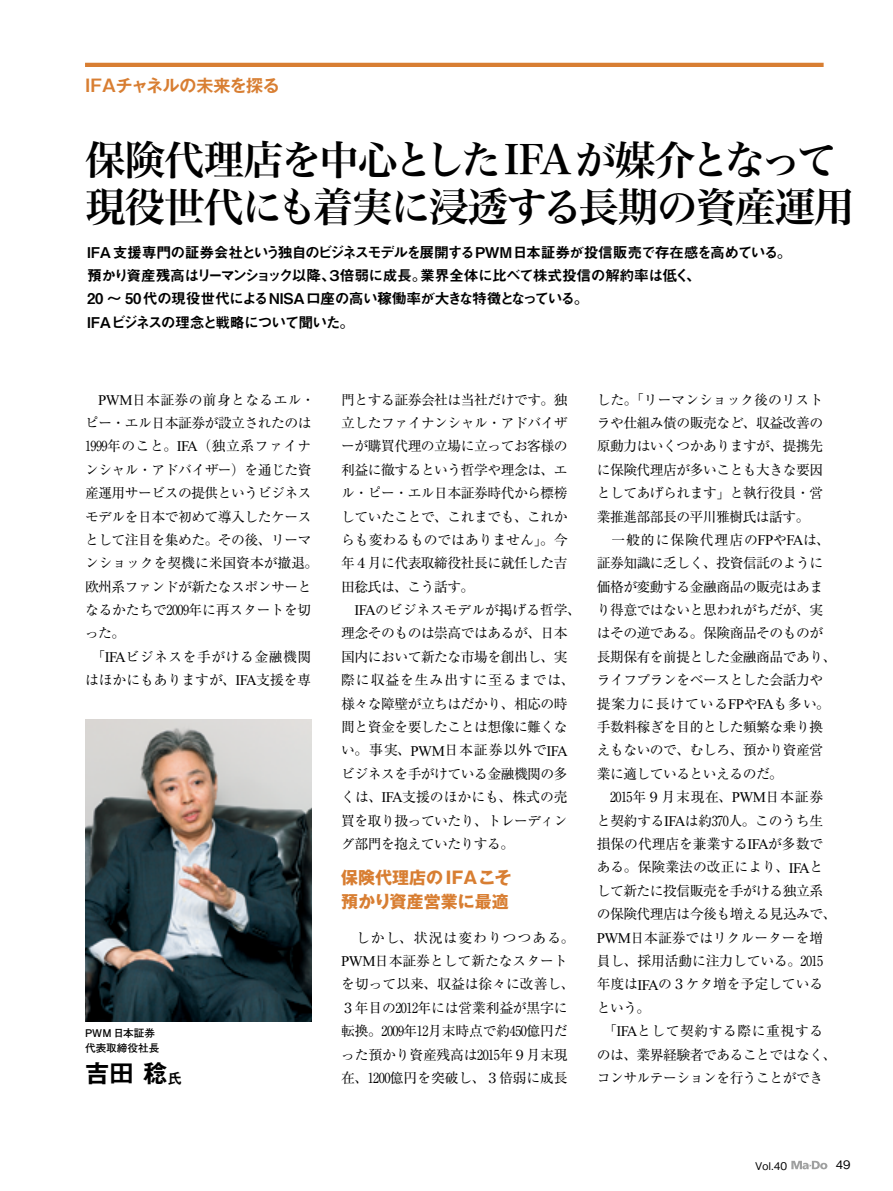
<style>
.page{position:relative;width:893px;height:1191px;background:#fff}
.page>*{position:absolute;margin:0;border:0;box-sizing:border-box;transform-origin:0 0}
.t1{font:40.35px/47.8px "Hira Min Pro W6";letter-spacing:-.04em;color:#000}
.t2{font:25.5px "Midashi Go Pro MB31";color:#000}
.t3{font:700 16.95px/23.4px "Gothic MB101 Pro";color:#d87e32}
.t4{font:700 16.95px "Gothic MB101 Pro De";letter-spacing:-.015em;color:#d87e32}
.t5{font:14.85px/23.4px "Midashi Go Pro MB31";letter-spacing:-.05em;color:#000}
.t6{font:13.8px/23.4px "Ryumin Pro";letter-spacing:-.04em;color:#000}
.t7{font:13.8px/23.4px "Ryumin Pro";letter-spacing:-.01em;color:#000}
.t8{font:13.8px "Ryumin Pro";letter-spacing:-.005em;color:#000}
.t9{font:13.8px "Ryumin Pro";letter-spacing:.04em;color:#000}
.t10{font:13.8px "Ryumin Pro";letter-spacing:.035em;color:#000;scale:.88 1}
.t11{font:13.8px "Ryumin Pro";letter-spacing:-.02em;color:#000}
.t12{font:13.8px "Ryumin Pro";letter-spacing:-.015em;color:#000}
.t13{font:13.8px "Ryumin Pro";letter-spacing:.055em;color:#000;scale:.88 1}
.t14{font:13.8px "Ryumin Pro";color:#000}
.t15{font:13.8px "Ryumin Pro";letter-spacing:.025em;color:#000}
.t16{font:500 11.7px "Gothic BBB Pro";color:#000}
.t17{font:700 10.65px/14.9px "Futo Go B101 Pro";color:#000}
.t18{font:500 10.65px "Gothic BBB Pro";color:#000}
.s1{font-family:"Times New Roman";font-size:14.85px}
.s2{font-family:"Hira Min Pro W3"}
.s3{font-size:14.85px}
</style>
<div class="page">
<svg style="left:791px;top:1160px;width:36px;height:9px"></svg>
<img style="left:85px;top:720px;width:226px;height:301px">
<hr style="left:85px;top:63px;width:739px;height:4px;background:#d87e32">
<p class="t4" style="left:85px;top:71px;width:196px">IFAチャネルの未来を探る</p>
<h1 class="t1" style="left:85px;top:133px;width:771px">保険代理店を中心としたIFAが媒介となって現役世代にも着実に浸透する長期の資産運用</h1>
<p class="t5" style="left:87px;top:239px;width:706px">IFA 支援専門の証券会社という独自のビジネスモデルを展開するPWM日本証券が投信販売で存在感を高めている。預かり資産残高はリーマンショック以降、３倍弱に成長。業界全体に比べて株式投信の解約率は低く、<br>20 ～ 50代の現役世代によるNISA口座の高い稼働率が大きな特徴となっている。<br>IFAビジネスの理念と戦略について聞いた。</p>
<p class="t15" style="left:98px;top:388px;width:218px"><span class="s1">PWM</span>日本証券の前身となるエル・</p>
<p class="t6" style="left:85px;top:410px;width:228px">ピー・エル日本証券が設立されたのは</p>
<p class="t10" style="left:85px;top:435px;width:259px">1999年のこと。<span class="s1">IFA</span>（独立系ファイナ</p>
<p class="t6" style="left:85px;top:457px;width:228px">ンシャル・アドバイザー）を通じた資</p>
<p class="t6" style="left:85px;top:480px;width:228px">産運用サービスの提供というビジネス</p>
<p class="t6" style="left:85px;top:504px;width:228px">モデルを日本で初めて導入したケース</p>
<p class="t6" style="left:85px;top:527px;width:228px">として注目を集めた。その後、リーマ</p>
<p class="t8" style="left:85px;top:552px;width:235px">ンショックを契機に米国資本が撤退。</p>
<p class="t6" style="left:85px;top:574px;width:228px">欧州系ファンドが新たなスポンサーと</p>
<p class="t12" style="left:85px;top:599px;width:228px">なるかたちで2009年に再スタートを切</p>
<p class="t6" style="left:85px;top:620px;width:42px">った。</p>
<p class="t9" style="left:91px;top:646px;width:221px"><span class="s2">「</span><span class="s1">IFA</span>ビジネスを手がける金融機関</p>
<p class="t8" style="left:85px;top:669px;width:228px">はほかにもありますが、<span class="s1">IFA</span>支援を専</p>
<p class="t17" style="left:85px;top:1024px;width:76px">PWM 日本証券代表取締役社長</p>
<h2 class="t2" style="left:84px;top:1053px;width:99px">吉田 稔<span class="s3">氏</span></h2>
<p class="t6" style="left:341px;top:387px;width:228px;text-align:justify">門とする証券会社は当社だけです。独立したファイナンシャル・アドバイザーが購買代理の立場に立ってお客様の利益に徹するという哲学や理念は、エル・ピー・エル日本証券時代から標榜していたことで、これまでも、これからも変わるものではありません<span class="s2">」</span>。今年４月に代表取締役社長に就任した吉田稔氏は、こう話す。</p>
<p class="t6" style="left:341px;top:597px;width:241px;text-indent:13px"><span class="s1">IFA</span>のビジネスモデルが掲げる哲学、理念そのものは崇高ではあるが、日本国内において新たな市場を創出し、実際に収益を生み出すに至るまでは、様々な障壁が立ちはだかり、相応の時間と資金を要したことは想像に難くない。事実、<span class="s1">PWM</span>日本証券以外で<span class="s1">IFA</span>ビジネスを手がけている金融機関の多くは、<span class="s1">IFA</span>支援のほかにも、株式の売買を取り扱っていたり、トレーディング部門を抱えていたりする。</p>
<p class="t3" style="left:341px;top:864px;width:172px">保険代理店の IFAこそ預かり資産営業に最適</p>
<p class="t7" style="left:341px;top:924px;width:235px">　しかし、状況は変わりつつある。<br><span class="s1">PWM</span>日本証券として新たなスタートを切って以来、収益は徐々に改善し、<br>３年目の2012年には営業利益が黒字に転換。2009年12月末時点で約450億円だった預かり資産残高は2015年９月末現在、1200億円を突破し、３倍弱に成長</p>
<p class="t6" style="left:597px;top:387px;width:241px">した。<span class="s2">「</span>リーマンショック後のリストラや仕組み債の販売など、収益改善の原動力はいくつかありますが、提携先に保険代理店が多いことも大きな要因としてあげられます<span class="s2">」</span>と執行役員・営業推進部部長の平川雅樹氏は話す。<br>　一般的に保険代理店の<span class="s1">FP</span>や<span class="s1">FA</span>は、証券知識に乏しく、投資信託のように価格が変動する金融商品の販売はあまり得意ではないと思われがちだが、実はその逆である。保険商品そのものが長期保有を前提とした金融商品であり、ライフプランをベースとした会話力や提案力に長けている<span class="s1">FP</span>や<span class="s1">FA</span>も多い。手数料稼ぎを目的とした頻繁な乗り換えもないので、むしろ、預かり資産営業に適しているといえるのだ。</p>
<p class="t13" style="left:610px;top:786px;width:244px">2015年９月末現在、<span class="s1">PWM</span>日本証券</p>
<p class="t11" style="left:597px;top:809px;width:228px">と契約する<span class="s1">IFA</span>は約370人。このうち生</p>
<p class="t8" style="left:597px;top:833px;width:228px">損保の代理店を兼業する<span class="s1">IFA</span>が多数で</p>
<p class="t14" style="left:597px;top:856px;width:228px">ある。保険業法の改正により、<span class="s1">IFA</span>と</p>
<p class="t6" style="left:597px;top:878px;width:228px">して新たに投信販売を手がける独立系</p>
<p class="t6" style="left:597px;top:901px;width:241px">の保険代理店は今後も増える見込みで、</p>
<p class="t8" style="left:597px;top:926px;width:228px"><span class="s1">PWM</span>日本証券ではリクルーターを増</p>
<p class="t7" style="left:597px;top:948px;width:228px">員し、採用活動に注力している。2015</p>
<p class="t8" style="left:597px;top:973px;width:228px">年度は<span class="s1">IFA</span>の３ケタ増を予定している</p>
<p class="t6" style="left:597px;top:995px;width:55px">という。</p>
<p class="t9" style="left:603px;top:1020px;width:221px"><span class="s2">「</span><span class="s1">IFA</span>として契約する際に重視する</p>
<p class="t6" style="left:597px;top:1041px;width:241px">のは、業界経験者であることではなく、</p>
<p class="t6" style="left:597px;top:1065px;width:228px">コンサルテーションを行うことができ</p>
<p class="t18" style="left:755px;top:1157px;width:34px">Vol.40</p>
<p class="t16" style="left:836px;top:1155px;width:16px">49</p>
</div>
